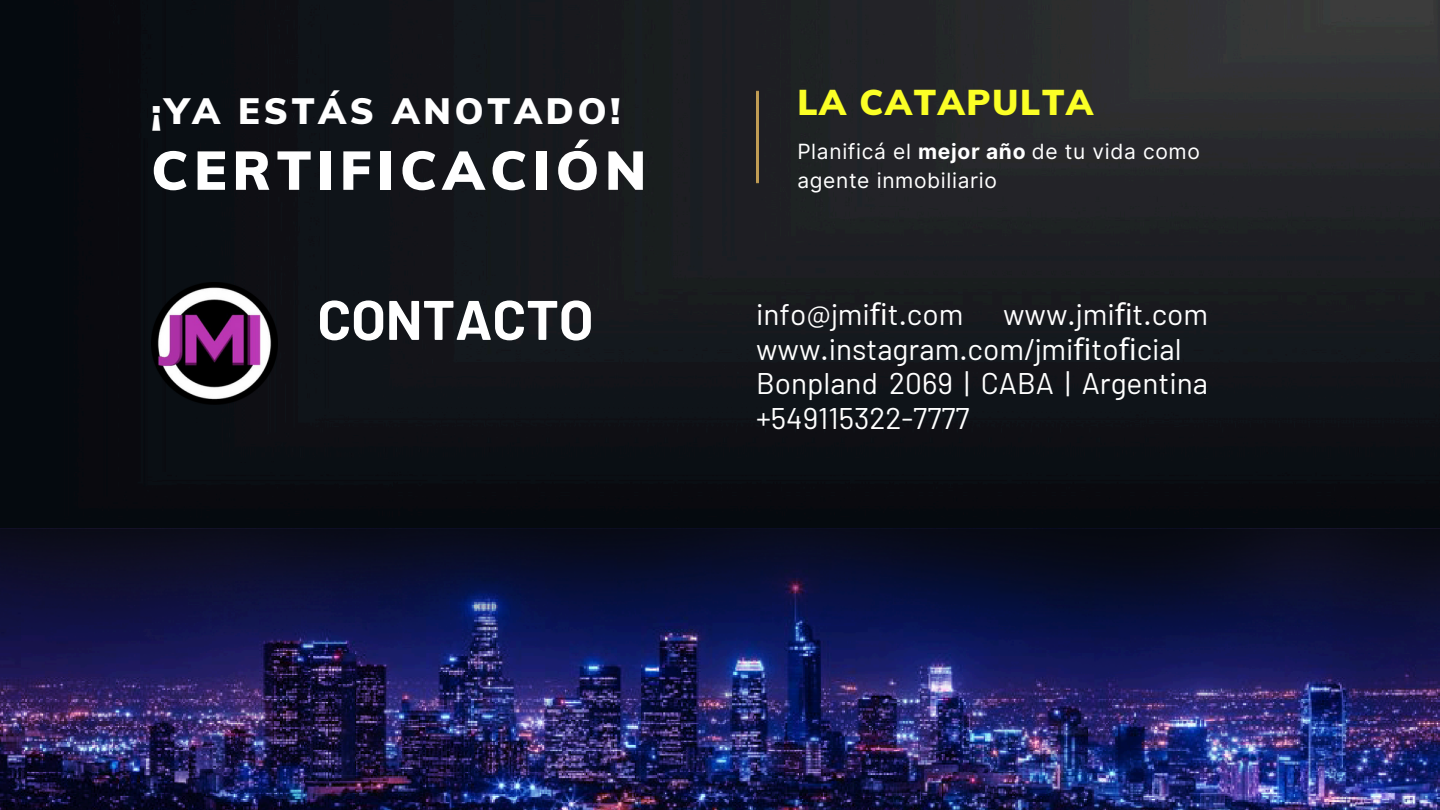
<style>
.page{position:relative;width:1440px;height:810px;background:#fff}
.page>*{position:absolute;margin:0;border:0;box-sizing:border-box;transform-origin:0 0}
.t1{font:700 55.7px "Barlow";color:#fff}
.t2{font:900 54px "Muli";letter-spacing:.105em;color:#fff}
.t3{font:900 35.9px "Muli";letter-spacing:.105em;color:#fff}
.t4{font:900 35.1px "Muli";letter-spacing:.045em;color:#fbff26}
.t5{font:29.8px/34.5px "Barlow";color:#fff}
.t6{font:21px/28.5px "Inter";letter-spacing:.03em;color:#fff}
.s1{font-weight:700}
.s2{font-family:"Noto Sans"}
</style>
<div class="page">
<img style="left:0;top:0;width:1440px;height:810px">
<img style="left:756px;top:85px;width:2px;height:104px">
<div style="left:178px;top:150px;width:221px;height:78px;background:#0f0f14"></div>
<img style="left:1286px;top:639px;width:154px;height:171px">
<img style="left:151px;top:283px;width:126px;height:122px">
<img style="left:361px;top:385px;width:718px;height:326px">
<p class="t3" style="left:151px;top:88px;width:470px">¡YA ESTÁS ANOTADO!</p>
<p class="t2" style="left:151px;top:136px;width:497px">CERTIFICACIÓN</p>
<h1 class="t1" style="left:317px;top:284px;width:278px">CONTACTO</h1>
<h2 class="t4" style="left:797px;top:80px;width:297px">LA CATAPULTA</h2>
<p class="t6" style="left:797px;top:138px;width:404px">Planificá el <span class="s1">mejor año</span> de tu vida como agente inmobiliario</p>
<h2 class="t5" style="left:756px;top:296px;width:454px;text-indent:247px">www.jmi<span class="s2">fi</span>t.com www.instagram.com/jmi<span class="s2">fi</span>to<span class="s2">fi</span>cial<br>Bonpland 2069 | CABA | Argentina +549115322-7777</h2>
<h2 class="t5" style="left:756px;top:296px;width:209px">info@jmi<span class="s2">fi</span>t.com</h2>
</div>
